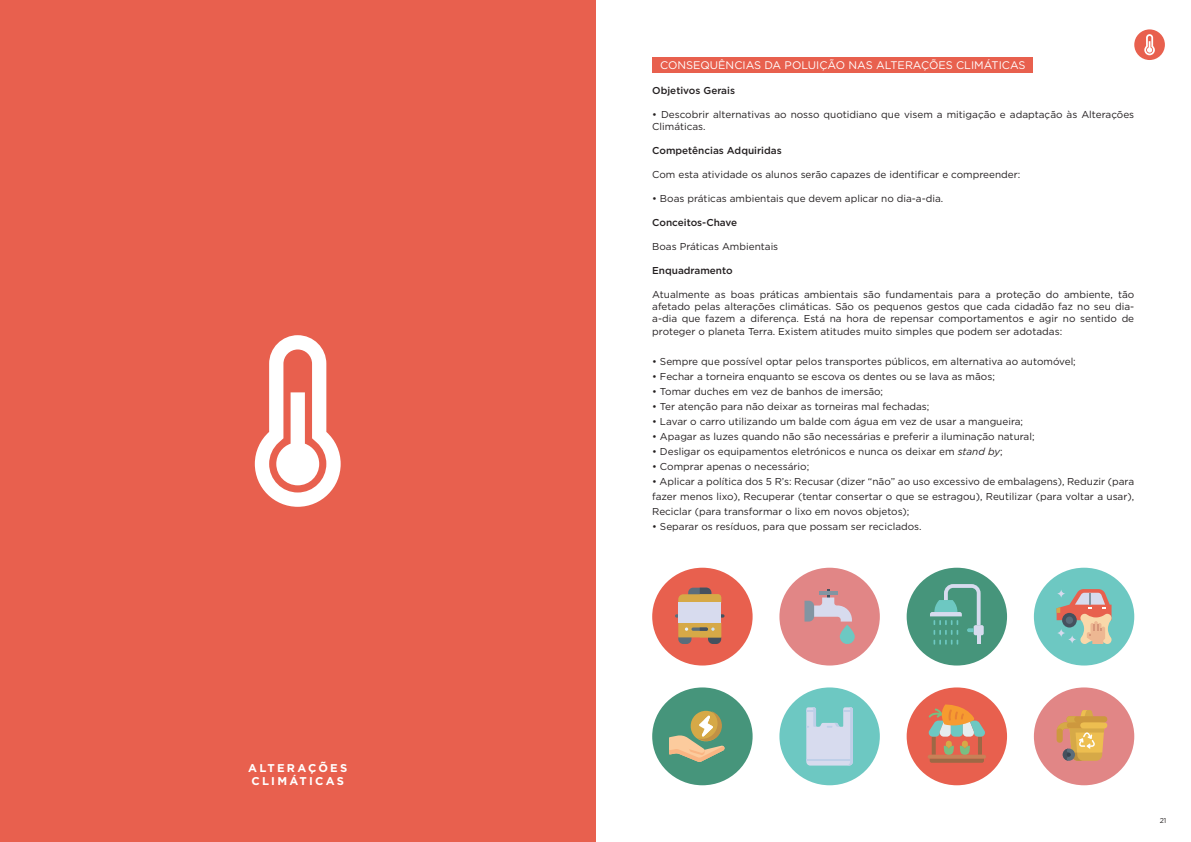
<style>
.page{position:relative;width:1191px;height:842px;background:#fff}
.page>*{position:absolute;margin:0;border:0;box-sizing:border-box;transform-origin:0 0}
.t1{font:700 11.3px/13.5px "Gotham";letter-spacing:.2em;color:#fff}
.t2{font:11px "Gotham";color:#fff}
.t3{font:10px/12px "Gotham";color:#231f20;text-align:justify}
.t4{font:500 10px "Gotham";color:#231f20}
.t5{font:7px "Gotham";color:#231f20}
.s1{font-style:italic}
</style>
<div class="page">
<div style="left:0;top:0;width:595px;height:842px;background:#e8604e"></div>
<svg style="left:255px;top:335px;width:86px;height:172px"></svg>
<div style="left:652px;top:57px;width:381px;height:16px;background:#e8604e"></div>
<div style="left:1134px;top:29px;width:30px;height:31px;background:#e8604e;border-radius:50%"></div>
<svg style="left:1144px;top:34px;width:10px;height:21px"></svg>
<div style="left:652px;top:568px;width:100px;height:97px;background:#e8604e;border-radius:50%"></div>
<div style="left:652px;top:687px;width:100px;height:98px;background:#46957b;border-radius:50%"></div>
<div style="left:779px;top:568px;width:101px;height:97px;background:#e18686;border-radius:50%"></div>
<div style="left:779px;top:687px;width:101px;height:98px;background:#6dc8c2;border-radius:50%"></div>
<div style="left:906px;top:568px;width:101px;height:97px;background:#46957b;border-radius:50%"></div>
<div style="left:906px;top:687px;width:101px;height:98px;background:#e8604e;border-radius:50%"></div>
<div style="left:1033px;top:568px;width:101px;height:97px;background:#6dc8c2;border-radius:50%"></div>
<div style="left:1033px;top:687px;width:101px;height:98px;background:#e18686;border-radius:50%"></div>
<svg style="left:806px;top:707px;width:47px;height:58px"></svg>
<svg style="left:931px;top:737px;width:4px;height:9px"></svg>
<hr style="left:978px;top:736px;width:4px;height:19px;background:#9d6845">
<svg style="left:928px;top:704px;width:57px;height:33px"></svg>
<div style="left:945px;top:741px;width:6px;height:8px;background:#d6a947;border-radius:3px"></div>
<svg style="left:929px;top:746px;width:55px;height:17px"></svg>
<svg style="left:962px;top:741px;width:6px;height:8px"></svg>
<div style="left:1066px;top:722px;width:41px;height:6px;background:#edbe50;border-radius:3px"></div>
<div style="left:1066px;top:716px;width:41px;height:6px;background:#cd983e;border-radius:3px"></div>
<svg style="left:1056px;top:710px;width:48px;height:51px"></svg>
<svg style="left:669px;top:711px;width:55px;height:51px"></svg>
<svg style="left:678px;top:588px;width:43px;height:14px"></svg>
<div style="left:678px;top:602px;width:43px;height:20px;background:#d7dbee"></div>
<svg style="left:675px;top:614px;width:49px;height:30px"></svg>
<svg style="left:804px;top:589px;width:50px;height:55px"></svg>
<div style="left:973px;top:625px;width:10px;height:10px;background:#d7dbee;border-radius:2px"></div>
<svg style="left:930px;top:584px;width:50px;height:61px"></svg>
<svg style="left:1056px;top:589px;width:55px;height:55px"></svg>
<p class="t1" style="left:248px;top:761px;width:100px">ALTERAÇÕES<br>CLIMÁTICAS</p>
<p class="t2" style="left:660px;top:58px;width:367px">CONSEQUÊNCIAS DA POLUIÇÃO NAS ALTERAÇÕES CLIMÁTICAS</p>
<p class="t4" style="left:652px;top:84px;width:84px">Objetivos Gerais</p>
<p class="t3" style="left:652px;top:109px;width:483px">• Descobrir alternativas ao nosso quotidiano que visem a mitigação e adaptação às Alterações<br>Climáticas.</p>
<p class="t4" style="left:652px;top:144px;width:131px">Competências Adquiridas</p>
<p class="t3" style="left:652px;top:169px;width:370px">Com esta atividade os alunos serão capazes de identificar e compreender:</p>
<p class="t3" style="left:652px;top:193px;width:293px">• Boas práticas ambientais que devem aplicar no dia-a-dia.</p>
<p class="t4" style="left:652px;top:216px;width:87px">Conceitos-Chave</p>
<p class="t3" style="left:652px;top:241px;width:128px">Boas Práticas Ambientais</p>
<p class="t4" style="left:652px;top:264px;width:82px">Enquadramento</p>
<p class="t3" style="left:652px;top:289px;width:483px">Atualmente as boas práticas ambientais são fundamentais para a proteção do ambiente, tão afetado pelas alterações climáticas. São os pequenos gestos que cada cidadão faz no seu dia&shy;a-dia que fazem a diferença. Está na hora de repensar comportamentos e agir no sentido de proteger o planeta Terra. Existem atitudes muito simples que podem ser adotadas:</p>
<p class="t3" style="left:652px;top:355px;width:425px">• Sempre que possível optar pelos transportes públicos, em alternativa ao automóvel;</p>
<p class="t3" style="left:652px;top:370px;width:344px">• Fechar a torneira enquanto se escova os dentes ou se lava as mãos;</p>
<p class="t3" style="left:652px;top:385px;width:232px">• Tomar duches em vez de banhos de imersão;</p>
<p class="t3" style="left:652px;top:400px;width:279px">• Ter atenção para não deixar as torneiras mal fechadas;</p>
<p class="t3" style="left:652px;top:415px;width:372px">• Lavar o carro utilizando um balde com água em vez de usar a mangueira;</p>
<p class="t3" style="left:652px;top:430px;width:384px">• Apagar as luzes quando não são necessárias e preferir a iluminação natural;</p>
<p class="t3" style="left:652px;top:445px;width:352px">• Desligar os equipamentos eletrónicos e nunca os deixar em <span class="s1">stand by</span>;</p>
<p class="t3" style="left:652px;top:460px;width:158px">• Comprar apenas o necessário;</p>
<p class="t3" style="left:652px;top:473px;width:483px;line-height:15px">• Aplicar a política dos 5 R’s: Recusar (dizer “não” ao uso excessivo de embalagens), Reduzir (para fazer menos lixo), Recuperar (tentar consertar o que se estragou), Reutilizar (para voltar a usar), Reciclar (para transformar o lixo em novos objetos);</p>
<p class="t3" style="left:652px;top:520px;width:271px">• Separar os resíduos, para que possam ser reciclados.</p>
<p class="t5" style="left:1159px;top:816px;width:8px">21</p>
</div>
